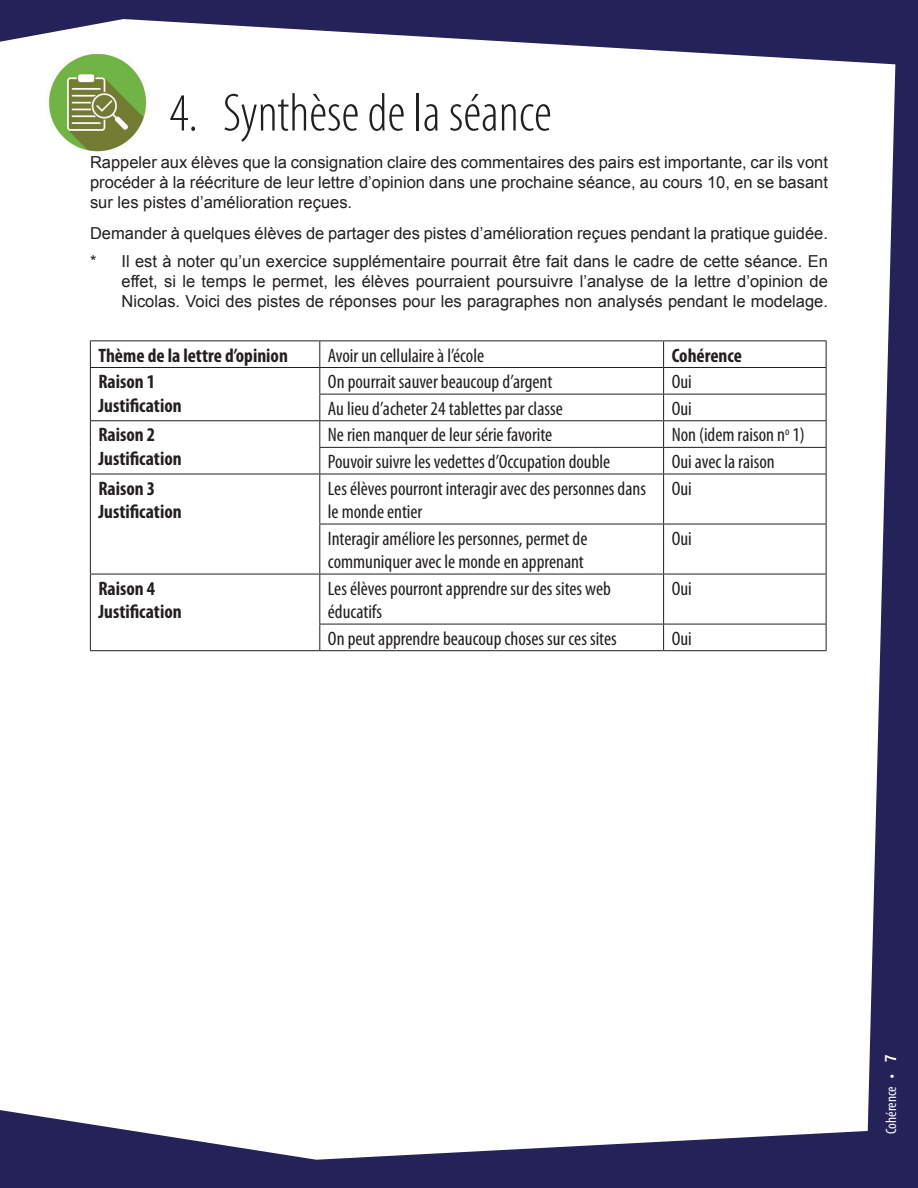
<style>
.page{position:relative;width:918px;height:1188px;background:#fff}
.page>*{position:absolute;margin:0;border:0;box-sizing:border-box;transform-origin:0 0}
.t1{font:300 condensed 54px "Myriad Pro";color:#231f20}
.t2{font:condensed 19.5px/23.4px "Myriad Pro";color:#231f20}
.t3{font:700 condensed 19.5px/23.4px "Myriad Pro";color:#231f20}
.t4{font:16.5px/19.8px "Arial";color:#231f20}
.t5{font:condensed 15px "Myriad Pro";color:#fff}
.s1{font-family:"Helvetica";font-size:10.5px}
</style>
<div class="page">
<svg style="left:868px;top:66px;width:50px;height:1044px;fill:#252159"></svg>
<svg style="left:0;top:0;width:918px;height:66px;fill:#252159"></svg>
<svg style="left:0;top:1110px;width:918px;height:78px;fill:#252159"></svg>
<hr style="left:90px;top:340px;width:230px;height:1px;background:#231f20">
<hr style="left:320px;top:340px;width:344px;height:1px;background:#231f20">
<hr style="left:664px;top:340px;width:163px;height:1px;background:#231f20">
<hr style="left:90px;top:367px;width:230px;height:1px;background:#231f20">
<hr style="left:320px;top:367px;width:344px;height:1px;background:#231f20">
<hr style="left:664px;top:367px;width:163px;height:1px;background:#231f20">
<hr style="left:319px;top:394px;width:345px;height:1px;background:#231f20">
<hr style="left:664px;top:394px;width:163px;height:1px;background:#231f20">
<hr style="left:90px;top:420px;width:230px;height:1px;background:#231f20">
<hr style="left:320px;top:420px;width:344px;height:1px;background:#231f20">
<hr style="left:664px;top:420px;width:163px;height:1px;background:#231f20">
<hr style="left:319px;top:447px;width:345px;height:1px;background:#231f20">
<hr style="left:664px;top:447px;width:163px;height:1px;background:#231f20">
<hr style="left:90px;top:474px;width:230px;height:1px;background:#231f20">
<hr style="left:320px;top:474px;width:344px;height:1px;background:#231f20">
<hr style="left:664px;top:474px;width:163px;height:1px;background:#231f20">
<hr style="left:319px;top:524px;width:345px;height:1px;background:#231f20">
<hr style="left:664px;top:524px;width:163px;height:1px;background:#231f20">
<hr style="left:90px;top:574px;width:230px;height:1px;background:#231f20">
<hr style="left:320px;top:574px;width:344px;height:1px;background:#231f20">
<hr style="left:664px;top:574px;width:163px;height:1px;background:#231f20">
<hr style="left:319px;top:624px;width:345px;height:1px;background:#231f20">
<hr style="left:664px;top:624px;width:163px;height:1px;background:#231f20">
<hr style="left:90px;top:650px;width:230px;height:1px;background:#231f20">
<hr style="left:320px;top:650px;width:344px;height:1px;background:#231f20">
<hr style="left:664px;top:650px;width:163px;height:1px;background:#231f20">
<svg style="left:90px;top:341px;width:1px;height:133px"></svg>
<hr style="left:90px;top:474px;width:1px;height:50px;background:#231f20">
<hr style="left:90px;top:524px;width:1px;height:50px;background:#231f20">
<hr style="left:90px;top:574px;width:1px;height:50px;background:#231f20">
<svg style="left:90px;top:624px;width:1px;height:26px"></svg>
<svg style="left:319px;top:341px;width:1px;height:133px"></svg>
<svg style="left:663px;top:341px;width:1px;height:133px"></svg>
<svg style="left:826px;top:341px;width:1px;height:133px"></svg>
<hr style="left:319px;top:474px;width:1px;height:50px;background:#231f20">
<hr style="left:663px;top:474px;width:1px;height:50px;background:#231f20">
<hr style="left:826px;top:474px;width:1px;height:50px;background:#231f20">
<hr style="left:319px;top:524px;width:1px;height:50px;background:#231f20">
<hr style="left:663px;top:524px;width:1px;height:50px;background:#231f20">
<hr style="left:826px;top:524px;width:1px;height:50px;background:#231f20">
<hr style="left:319px;top:574px;width:1px;height:50px;background:#231f20">
<hr style="left:663px;top:574px;width:1px;height:50px;background:#231f20">
<hr style="left:826px;top:574px;width:1px;height:50px;background:#231f20">
<svg style="left:319px;top:624px;width:1px;height:26px"></svg>
<svg style="left:663px;top:624px;width:1px;height:26px"></svg>
<svg style="left:826px;top:624px;width:1px;height:26px"></svg>
<img style="left:47px;top:50px;width:106px;height:102px">
<svg style="left:885px;top:1055px;width:11px;height:6px"></svg>
<h1 class="t1" style="left:169px;top:81px;width:384px">4. Synthèse de la séance</h1>
<p class="t4" style="left:90px;top:153px;width:739px;text-align:justify">Rappeler aux élèves que la consignation claire des commentaires des pairs est importante, car ils vont procéder à la réécriture de leur lettre d’opinion dans une prochaine séance, au cours 10, en se basant sur les pistes d’amélioration reçues.</p>
<p class="t4" style="left:90px;top:218px;width:739px;line-height:28.8px">Demander à quelques élèves de partager des pistes d’amélioration reçues pendant la pratique guidée. * Il est à noter qu’un exercice supplémentaire pourrait être fait dans le cadre de cette séance. En</p>
<p class="t4" style="left:122px;top:271px;width:708px">effet, si le temps le permet, les élèves pourraient poursuivre l’analyse de la lettre d’opinion de<br>Nicolas. Voici des pistes de réponses pour les paragraphes non analysés pendant le modelage.</p>
<p class="t3" style="left:98px;top:343px;width:191px">Thème de la lettre d’opinion</p>
<p class="t2" style="left:328px;top:343px;width:158px">Avoir un cellulaire à l’école</p>
<p class="t3" style="left:672px;top:343px;width:72px">Cohérence</p>
<p class="t3" style="left:98px;top:370px;width:85px">Raison 1<br>Justification</p>
<p class="t2" style="left:328px;top:370px;width:226px">On pourrait sauver beaucoup d’argent</p>
<p class="t2" style="left:672px;top:370px;width:22px">Oui</p>
<p class="t2" style="left:328px;top:396px;width:236px">Au lieu d’acheter 24 tablettes par classe</p>
<p class="t2" style="left:672px;top:396px;width:22px">Oui</p>
<p class="t3" style="left:98px;top:423px;width:85px">Raison 2<br>Justification</p>
<p class="t2" style="left:328px;top:423px;width:226px">Ne rien manquer de leur série favorite</p>
<p class="t2" style="left:672px;top:423px;width:135px">Non (idem raison n<sup>o</sup> 1)</p>
<p class="t2" style="left:328px;top:450px;width:284px">Pouvoir suivre les vedettes d’Occupation double</p>
<p class="t2" style="left:672px;top:450px;width:104px">Oui avec la raison</p>
<p class="t3" style="left:98px;top:476px;width:85px">Raison 3<br>Justification</p>
<p class="t2" style="left:328px;top:476px;width:320px">Les élèves pourront interagir avec des personnes dans le monde entier</p>
<p class="t2" style="left:672px;top:476px;width:22px">Oui</p>
<p class="t2" style="left:328px;top:526px;width:261px">Interagir améliore les personnes, permet de communiquer avec le monde en apprenant</p>
<p class="t2" style="left:672px;top:526px;width:22px">Oui</p>
<p class="t3" style="left:98px;top:576px;width:85px">Raison 4<br>Justification</p>
<p class="t2" style="left:328px;top:576px;width:285px">Les élèves pourront apprendre sur des sites web éducatifs</p>
<p class="t2" style="left:672px;top:576px;width:22px">Oui</p>
<p class="t2" style="left:328px;top:626px;width:290px">On peut apprendre beaucoup choses sur ces sites</p>
<p class="t2" style="left:672px;top:626px;width:22px">Oui</p>
<p class="t5" style="left:882px;top:1134px;width:61px;rotate:-90deg">Cohérence <span class="s1">•</span></p>
</div>
